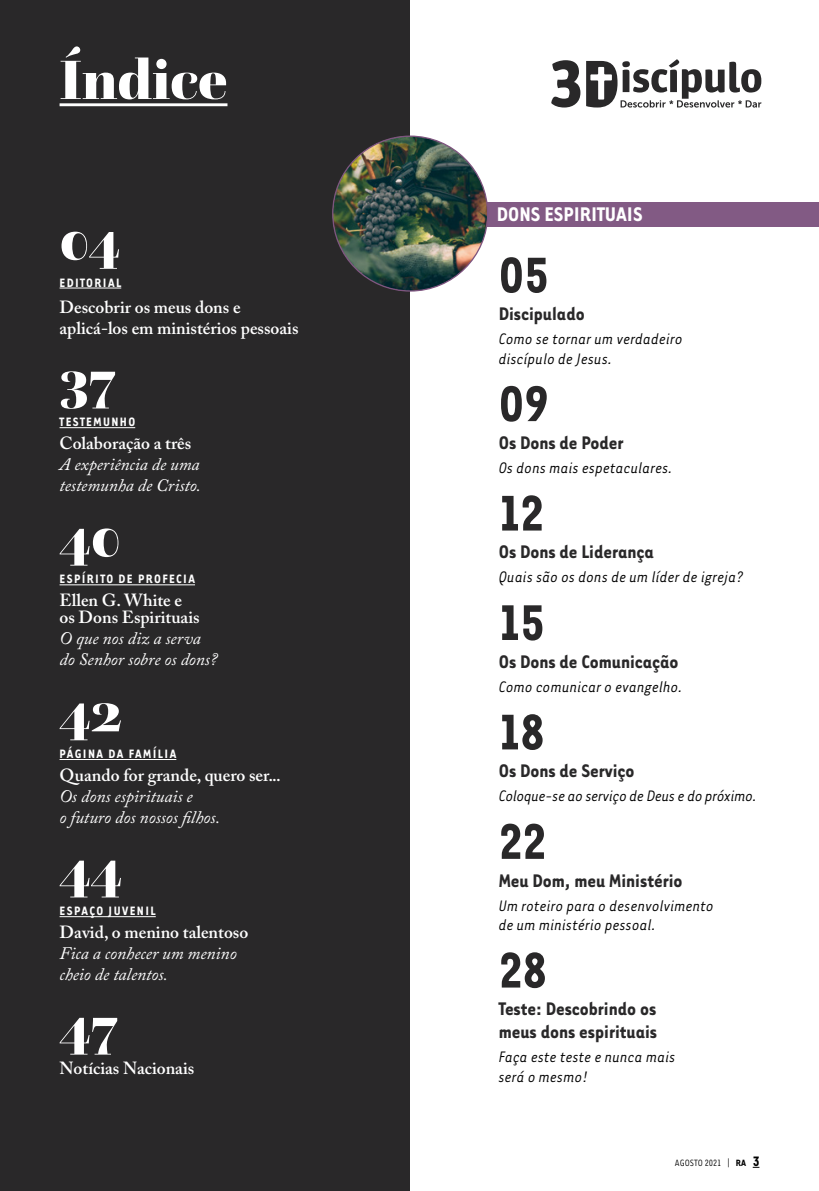
<style>
.page{position:relative;width:819px;height:1191px;background:#fff}
.page>*{position:absolute;margin:0;border:0;box-sizing:border-box;transform-origin:0 0}
.t1{font:900 57.75px "Questa Grande";color:#fff}
.t2{font:700 57.75px "Tarzana Nar OT";color:#292829}
.t3{font:700 22.75px "Tarzana Nar OT";color:#fff}
.t4{font:700 21px/22.8px "Tarzana Nar OT";color:#292829}
.t5{font:italic 17.5px/19.2px "Tarzana Nar OT";color:#000}
.t6{font:600 17.5px/21px "Adobe Caslon Pro";color:#fff}
.t7{font:italic 17.5px/21px "Adobe Caslon Pro";color:#fff}
.t8{font:italic 17.5px "Tarzana Nar OT";letter-spacing:-.02em;color:#000}
.t9{font:700 14px "Tarzana Nar OT";letter-spacing:.1em;color:#fff}
.t10{font:10.5px "Tarzana Nar OT";color:#000}
.s1{font-weight:700}
.s2{font-weight:700;font-size:15.75px}
</style>
<div class="page">
<div style="left:0;top:0;width:409px;height:1191px;background:#292829"></div>
<hr style="left:60px;top:288px;width:61px;height:1px;background:#fff">
<hr style="left:60px;top:427px;width:75px;height:1px;background:#fff">
<hr style="left:60px;top:584px;width:135px;height:1px;background:#fff">
<hr style="left:60px;top:759px;width:116px;height:1px;background:#fff">
<hr style="left:60px;top:916px;width:96px;height:1px;background:#fff">
<hr style="left:60px;top:103px;width:167px;height:3px;background:#fff">
<svg style="left:551px;top:60px;width:29px;height:47px"></svg>
<svg style="left:586px;top:59px;width:175px;height:49px"></svg>
<div style="left:479px;top:202px;width:340px;height:24px;background:#825a84"></div>
<img style="left:333px;top:136px;width:154px;height:155px;border-radius:77px">
<h1 class="t1" style="left:60px;top:43px;width:169px">Índice</h1>
<h1 class="t1" style="left:60px;top:204px;width:62px">04</h1>
<p class="t9" style="left:60px;top:273px;width:63px">EDITORIAL</p>
<p class="t6" style="left:60px;top:296px;width:240px">Descobrir os meus dons e aplicá-los em ministérios pessoais</p>
<h1 class="t1" style="left:60px;top:343px;width:58px">37</h1>
<p class="t9" style="left:60px;top:413px;width:77px">TESTEMUNHO</p>
<p class="t6" style="left:60px;top:432px;width:133px">Colaboração a três</p>
<p class="t7" style="left:60px;top:453px;width:143px">A experiência de uma testemunha de Cristo.</p>
<h1 class="t1" style="left:60px;top:500px;width:62px">40</h1>
<p class="t9" style="left:60px;top:570px;width:137px">ESPÍRITO DE PROFECIA</p>
<p class="t6" style="left:60px;top:591px;width:141px;line-height:17.5px">Ellen G. White e os Dons Espirituais</p>
<p class="t7" style="left:60px;top:628px;width:159px">O que nos diz a serva do Senhor sobre os dons?</p>
<h1 class="t1" style="left:60px;top:675px;width:64px">42</h1>
<p class="t9" style="left:60px;top:745px;width:118px">PÁGINA DA FAMÍLIA</p>
<p class="t6" style="left:60px;top:764px;width:223px">Quando for grande, quero ser...</p>
<p class="t7" style="left:60px;top:785px;width:162px">Os dons espirituais e<br>o futuro dos nossos filhos.</p>
<h1 class="t1" style="left:60px;top:832px;width:64px">44</h1>
<p class="t9" style="left:60px;top:902px;width:98px">ESPAÇO JUVENIL</p>
<p class="t6" style="left:60px;top:921px;width:190px">David, o menino talentoso</p>
<p class="t7" style="left:60px;top:942px;width:178px">Fica a conhecer um menino cheio de talentos.</p>
<h1 class="t1" style="left:60px;top:989px;width:60px">47</h1>
<p class="t6" style="left:60px;top:1057px;width:136px">Notícias Nacionais</p>
<h2 class="t3" style="left:497px;top:200px;width:147px">DONS ESPIRITUAIS</h2>
<h1 class="t2" style="left:498px;top:239px;width:51px">05</h1>
<p class="t4" style="left:498px;top:301px;width:87px">Discipulado</p>
<p class="t5" style="left:498px;top:329px;width:186px">Como se tornar um verdadeiro discípulo de Jesus.</p>
<h1 class="t2" style="left:498px;top:367px;width:52px">09</h1>
<p class="t4" style="left:498px;top:430px;width:126px">Os Dons de Poder</p>
<p class="t5" style="left:498px;top:457px;width:175px">Os dons mais espetaculares.</p>
<h1 class="t2" style="left:498px;top:477px;width:47px">12</h1>
<p class="t4" style="left:498px;top:539px;width:156px">Os Dons de Liderança</p>
<p class="t5" style="left:498px;top:567px;width:246px">Quais são os dons de um líder de igreja?</p>
<h1 class="t2" style="left:498px;top:586px;width:47px">15</h1>
<p class="t4" style="left:498px;top:649px;width:181px">Os Dons de Comunicação</p>
<p class="t5" style="left:498px;top:676px;width:185px">Como comunicar o evangelho.</p>
<h1 class="t2" style="left:498px;top:696px;width:48px">18</h1>
<p class="t4" style="left:498px;top:758px;width:137px">Os Dons de Serviço</p>
<p class="t8" style="left:498px;top:785px;width:260px">Coloque-se ao serviço de Deus e do próximo.</p>
<h1 class="t2" style="left:498px;top:805px;width:49px">22</h1>
<p class="t4" style="left:498px;top:868px;width:185px">Meu Dom, meu Ministério</p>
<p class="t5" style="left:498px;top:895px;width:217px">Um roteiro para o desenvolvimento de um ministério pessoal.</p>
<h1 class="t2" style="left:498px;top:934px;width:50px">28</h1>
<p class="t4" style="left:498px;top:996px;width:160px">Teste: Descobrindo os meus dons espirituais</p>
<p class="t5" style="left:498px;top:1046px;width:178px">Faça este teste e nunca mais será o mesmo!</p>
<p class="t10" style="left:675px;top:1156px;width:86px">AGOSTO 2021 | <span class="s1">RA</span> <span class="s2">3</span></p>
</div>
